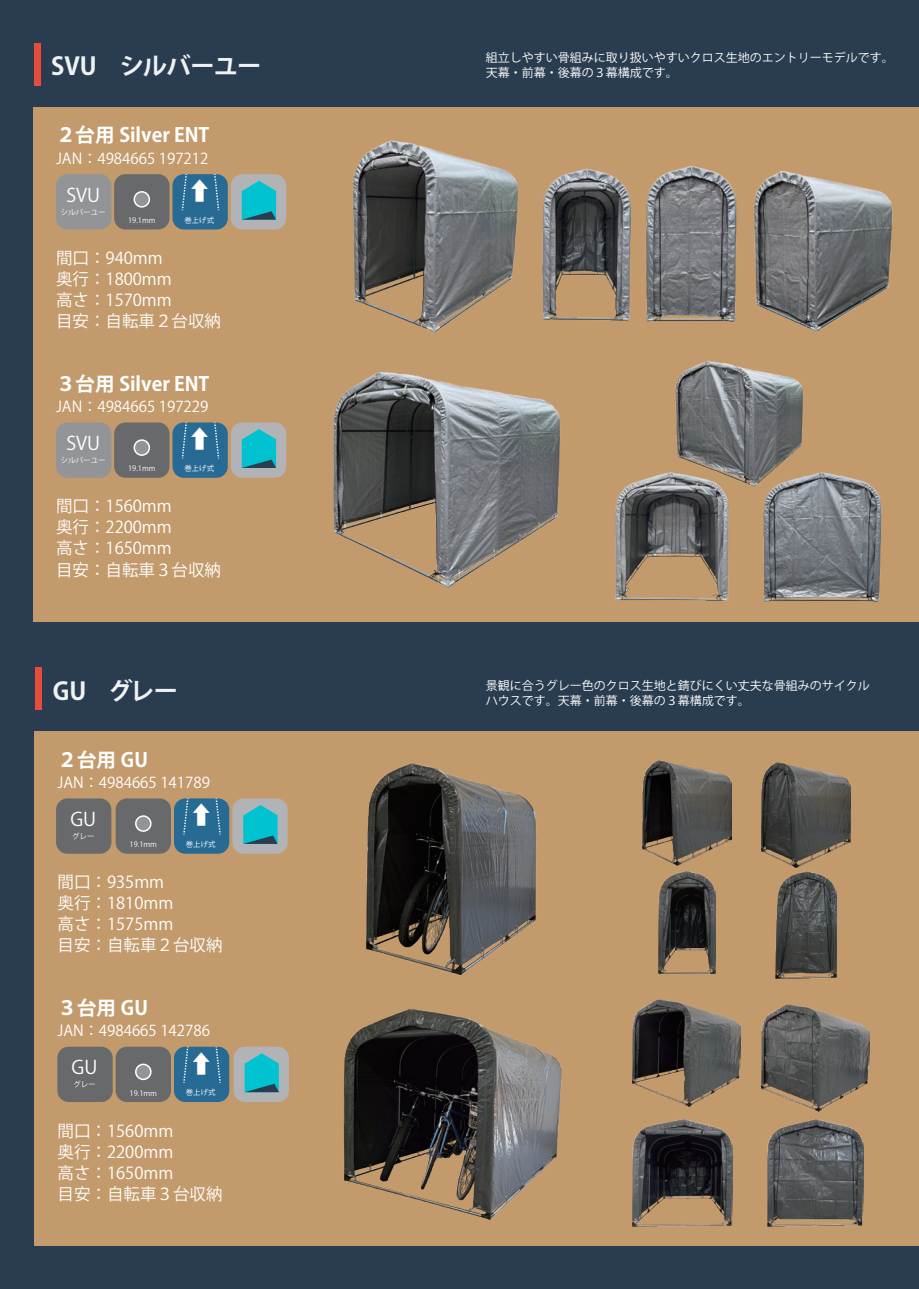
<style>
.page{position:relative;width:919px;height:1289px;background:#fff}
.page>*{position:absolute;margin:0;border:0;box-sizing:border-box;transform-origin:0 0}
.t1{font:24.45px "Koz Go Pr 6 N";color:#fff}
.t2{font:700 24.3px "Koz Go Pr 6 N";letter-spacing:-.02em;color:#eef2f3}
.t3{font:700 19.5px "Koz Go Pr 6 N";color:#fff}
.t4{font:18.6px "Koz Go Pr 6 N";color:#fff}
.t5{font:16.5px/21px "Koz Go Pr 6 N";color:#fff}
.t6{font:15px "Koz Go Pr 6 N";color:#fff}
.t7{font:12px/15px "Koz Go Pr 6 N";color:#fff}
.t8{font:7.5px "Koz Go Pr 6 N";color:#fff}
</style>
<div class="page">
<div style="left:0;top:0;width:918px;height:1288px;background:#2a3d50"></div>
<div style="left:33px;top:107px;width:885px;height:514px;background:#c39a6b"></div>
<div style="left:34px;top:43px;width:6px;height:42px;background:#e74b3a"></div>
<div style="left:56px;top:174px;width:55px;height:55px;background:#939498;border-radius:11px"></div>
<div style="left:114px;top:174px;width:55px;height:55px;background:#67696b;border-radius:11px"></div>
<div style="left:134px;top:192px;width:15px;height:15px;background:#939498;border-radius:50%"></div>
<div style="left:133px;top:191px;width:17px;height:17px;border:2px solid #fff;border-radius:50%"></div>
<div style="left:172px;top:174px;width:56px;height:55px;background:#276a94;border-radius:11px"></div>
<svg style="left:181px;top:174px;width:7px;height:36px"></svg>
<svg style="left:213px;top:174px;width:7px;height:36px"></svg>
<div style="left:231px;top:174px;width:55px;height:55px;background:#b2b3b7;border-radius:11px"></div>
<svg style="left:242px;top:181px;width:34px;height:39px"></svg>
<div style="left:56px;top:422px;width:55px;height:56px;background:#939498;border-radius:11px"></div>
<div style="left:114px;top:422px;width:55px;height:56px;background:#67696b;border-radius:11px"></div>
<div style="left:134px;top:440px;width:15px;height:15px;background:#939498;border-radius:50%"></div>
<div style="left:133px;top:439px;width:17px;height:17px;border:2px solid #fff;border-radius:50%"></div>
<div style="left:172px;top:422px;width:56px;height:56px;background:#276a94;border-radius:11px"></div>
<svg style="left:181px;top:422px;width:7px;height:36px"></svg>
<svg style="left:213px;top:422px;width:7px;height:36px"></svg>
<div style="left:35px;top:731px;width:883px;height:514px;background:#c39a6b"></div>
<div style="left:36px;top:667px;width:6px;height:42px;background:#e74b3a"></div>
<div style="left:116px;top:798px;width:55px;height:55px;background:#67696b;border-radius:11px"></div>
<div style="left:136px;top:816px;width:15px;height:15px;background:#939498;border-radius:50%"></div>
<div style="left:135px;top:815px;width:16px;height:16px;border:2px solid #fff;border-radius:50%"></div>
<div style="left:174px;top:798px;width:55px;height:55px;background:#276a94;border-radius:11px"></div>
<svg style="left:182px;top:798px;width:7px;height:36px"></svg>
<svg style="left:215px;top:798px;width:6px;height:36px"></svg>
<div style="left:232px;top:798px;width:56px;height:55px;background:#b2b3b7;border-radius:11px"></div>
<svg style="left:243px;top:805px;width:34px;height:39px"></svg>
<div style="left:116px;top:1046px;width:55px;height:55px;background:#67696b;border-radius:11px"></div>
<div style="left:136px;top:1064px;width:15px;height:15px;background:#939498;border-radius:50%"></div>
<div style="left:135px;top:1063px;width:16px;height:17px;border:2px solid #fff;border-radius:50%"></div>
<div style="left:174px;top:1046px;width:55px;height:55px;background:#276a94;border-radius:11px"></div>
<svg style="left:182px;top:1046px;width:7px;height:35px"></svg>
<svg style="left:215px;top:1046px;width:6px;height:35px"></svg>
<div style="left:231px;top:422px;width:55px;height:56px;background:#b2b3b7;border-radius:11px"></div>
<svg style="left:242px;top:429px;width:34px;height:39px"></svg>
<div style="left:56px;top:798px;width:55px;height:55px;background:#67696b;border-radius:11px"></div>
<div style="left:234px;top:1046px;width:55px;height:55px;background:#b2b3b7;border-radius:11px"></div>
<svg style="left:244px;top:1053px;width:35px;height:39px"></svg>
<div style="left:57px;top:1046px;width:56px;height:55px;background:#67696b;border-radius:11px"></div>
<img style="left:632px;top:999px;width:108px;height:107px">
<img style="left:761px;top:1004px;width:108px;height:107px">
<img style="left:632px;top:1119px;width:100px;height:107px">
<img style="left:767px;top:1119px;width:96px;height:106px">
<img style="left:658px;top:872px;width:57px;height:101px">
<img style="left:775px;top:871px;width:61px;height:107px">
<img style="left:648px;top:165px;width:89px;height:157px">
<img style="left:754px;top:171px;width:139px;height:161px">
<img style="left:548px;top:168px;width:100px;height:154px">
<img style="left:352px;top:140px;width:196px;height:193px">
<img style="left:763px;top:472px;width:119px;height:130px">
<img style="left:675px;top:360px;width:140px;height:143px">
<img style="left:615px;top:456px;width:131px;height:146px">
<img style="left:333px;top:372px;width:228px;height:216px">
<img style="left:642px;top:760px;width:89px;height:105px">
<img style="left:761px;top:762px;width:89px;height:105px">
<img style="left:343px;top:1009px;width:219px;height:210px">
<img style="left:366px;top:763px;width:171px;height:212px">
<h2 class="t2" style="left:51px;top:53px;width:212px">SVU　シルバーユー</h2>
<p class="t3" style="left:56px;top:124px;width:155px">２台用 Silver ENT</p>
<p class="t6" style="left:56px;top:150px;width:154px">JAN：4984665 197212</p>
<p class="t4" style="left:66px;top:184px;width:35px">SVU</p>
<p class="t8" style="left:61px;top:208px;width:46px">シルバーユー</p>
<p class="t8" style="left:128px;top:216px;width:29px">19.1mm</p>
<h1 class="t1" style="left:187px;top:177px;width:26px">⇧</h1>
<p class="t8" style="left:184px;top:215px;width:31px">巻上げ式</p>
<p class="t5" style="left:56px;top:248px;width:166px">間口：940mm<br>奥行：1800mm<br>高さ：1570mm<br>目安：自転車２台収納</p>
<p class="t3" style="left:56px;top:372px;width:155px">３台用 Silver ENT</p>
<p class="t6" style="left:56px;top:398px;width:154px">JAN：4984665 197229</p>
<p class="t4" style="left:66px;top:433px;width:35px">SVU</p>
<p class="t8" style="left:61px;top:456px;width:46px">シルバーユー</p>
<p class="t8" style="left:128px;top:464px;width:29px">19.1mm</p>
<h1 class="t1" style="left:187px;top:426px;width:26px">⇧</h1>
<p class="t8" style="left:184px;top:464px;width:31px">巻上げ式</p>
<p class="t5" style="left:56px;top:496px;width:166px">間口：1560mm<br>奥行：2200mm<br>高さ：1650mm<br>目安：自転車３台収納</p>
<h2 class="t2" style="left:53px;top:677px;width:127px">GU　グレー</h2>
<p class="t3" style="left:58px;top:748px;width:92px">２台用 GU</p>
<p class="t6" style="left:58px;top:774px;width:154px">JAN：4984665 141789</p>
<p class="t4" style="left:70px;top:808px;width:27px">GU</p>
<p class="t8" style="left:72px;top:832px;width:24px">グレー</p>
<p class="t8" style="left:130px;top:840px;width:29px">19.1mm</p>
<h1 class="t1" style="left:189px;top:801px;width:26px">⇧</h1>
<p class="t8" style="left:186px;top:839px;width:31px">巻上げ式</p>
<p class="t5" style="left:58px;top:872px;width:167px">間口：935mm<br>奥行：1810mm<br>高さ：1575mm<br>目安：自転車２台収納</p>
<p class="t3" style="left:58px;top:996px;width:92px">３台用 GU</p>
<p class="t6" style="left:58px;top:1022px;width:154px">JAN：4984665 142786</p>
<p class="t4" style="left:72px;top:1057px;width:27px">GU</p>
<p class="t8" style="left:73px;top:1080px;width:24px">グレー</p>
<p class="t8" style="left:130px;top:1088px;width:29px">19.1mm</p>
<h1 class="t1" style="left:189px;top:1049px;width:26px">⇧</h1>
<p class="t8" style="left:186px;top:1088px;width:31px">巻上げ式</p>
<p class="t5" style="left:58px;top:1120px;width:167px">間口：1560mm<br>奥行：2200mm<br>高さ：1650mm<br>目安：自転車３台収納</p>
<p class="t7" style="left:485px;top:50px;width:410px">組立しやすい骨組みに取り扱いやすいクロス生地のエントリーモデルです。天幕・前幕・後幕の３幕構成です。</p>
<p class="t7" style="left:485px;top:678px;width:386px">景観に合うグレー色のクロス生地と錆びにくい丈夫な骨組みのサイクルハウスです。天幕・前幕・後幕の３幕構成です。</p>
</div>
